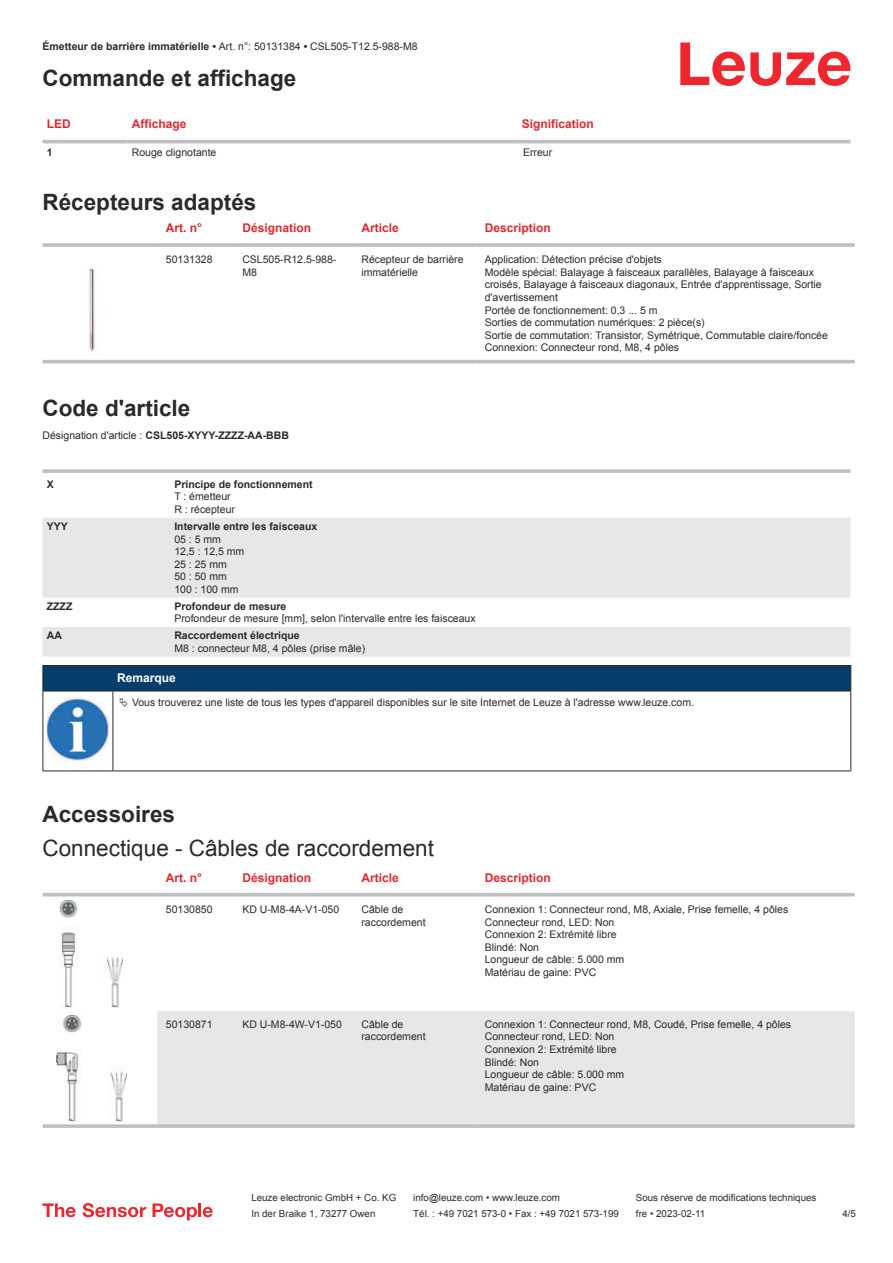
<style>
.page{position:relative;width:893px;height:1263px;background:#fff}
.page>*{position:absolute;margin:0;border:0;box-sizing:border-box;transform-origin:0 0}
.t1{font:700 22.5px "Arial";color:#2b292a}
.t2{font:22.5px "Arial";color:#2b292a}
.t3{font:700 12px "Arial";color:#db2a30}
.t4{font:700 12px "Arial";color:#fff}
.t5{font:10.5px/12.6px "Arial";color:#2b292a}
.t6{font:700 10.5px "Arial";color:#2b292a}
.t7{font:9.75px "Arial";color:#2b292a}
.s1{font-weight:700}
.s2{font-weight:400}
</style>
<div class="page">
<svg style="left:680px;top:43px;width:170px;height:43px"></svg>
<svg style="left:43px;top:143px;width:807px;height:1px"></svg>
<hr style="left:43px;top:140px;width:21px;height:3px;background:#bdbfc1">
<hr style="left:64px;top:140px;width:64px;height:3px;background:#bdbfc1">
<hr style="left:128px;top:140px;width:391px;height:3px;background:#bdbfc1">
<hr style="left:519px;top:140px;width:331px;height:3px;background:#bdbfc1">
<svg style="left:43px;top:363px;width:812px;height:1px"></svg>
<hr style="left:43px;top:243px;width:114px;height:4px;background:#bdbfc1">
<hr style="left:157px;top:243px;width:77px;height:4px;background:#c8c9cb">
<hr style="left:234px;top:243px;width:119px;height:4px;background:#c3c5c6">
<hr style="left:353px;top:243px;width:123px;height:4px;background:#bdbfc1">
<hr style="left:476px;top:243px;width:379px;height:4px;background:#c8c9cb">
<hr style="left:43px;top:360px;width:114px;height:3px;background:#bdbfc1">
<hr style="left:157px;top:360px;width:77px;height:3px;background:#bdbfc1">
<hr style="left:234px;top:360px;width:119px;height:3px;background:#bdbfc1">
<hr style="left:353px;top:360px;width:123px;height:3px;background:#bdbfc1">
<hr style="left:476px;top:360px;width:379px;height:3px;background:#bdbfc1">
<img style="left:89px;top:268px;width:6px;height:84px">
<svg style="left:43px;top:518px;width:807px;height:139px;fill:#e6e7e9"></svg>
<svg style="left:43px;top:469px;width:127px;height:4px"></svg>
<svg style="left:170px;top:469px;width:680px;height:4px;background:#c3c5c7"></svg>
<svg style="left:43px;top:896px;width:812px;height:183px"></svg>
<div style="left:157px;top:1011px;width:698px;height:113px;background:#e6e7e9"></div>
<hr style="left:43px;top:893px;width:114px;height:3px;background:#bdbfc1">
<hr style="left:157px;top:893px;width:77px;height:3px;background:#bdbfc1">
<hr style="left:234px;top:893px;width:119px;height:3px;background:#bdbfc1">
<hr style="left:353px;top:893px;width:123px;height:3px;background:#bdbfc1">
<hr style="left:476px;top:893px;width:379px;height:3px;background:#bdbfc1">
<svg style="left:43px;top:1124px;width:114px;height:4px"></svg>
<hr style="left:157px;top:1124px;width:77px;height:4px;background:#bdbfc1">
<hr style="left:234px;top:1124px;width:119px;height:4px;background:#bdbfc1">
<hr style="left:353px;top:1124px;width:123px;height:4px;background:#bdbfc1">
<hr style="left:476px;top:1124px;width:379px;height:4px;background:#bdbfc1">
<img style="left:60px;top:901px;width:63px;height:106px">
<img style="left:56px;top:1015px;width:70px;height:107px">
<svg style="left:43px;top:1203px;width:33px;height:14px"></svg>
<svg style="left:83px;top:1203px;width:63px;height:14px"></svg>
<svg style="left:153px;top:1203px;width:44px;height:17px"></svg>
<hr style="left:198px;top:1203px;width:3px;height:14px;background:#ed272d">
<svg style="left:203px;top:1207px;width:10px;height:10px"></svg>
<hr style="left:43px;top:691px;width:70px;height:1px;background:#2b292a">
<svg style="left:43px;top:665px;width:808px;height:26px;background:#083b65"></svg>
<hr style="left:113px;top:691px;width:738px;height:1px;background:#2b292a">
<hr style="left:43px;top:691px;width:1px;height:75px;background:#2b292a">
<hr style="left:113px;top:691px;width:1px;height:75px;background:#2b292a">
<hr style="left:850px;top:691px;width:1px;height:75px;background:#2b292a">
<hr style="left:43px;top:770px;width:70px;height:1px;background:#2b292a">
<hr style="left:113px;top:770px;width:738px;height:1px;background:#2b292a">
<img style="left:47px;top:697px;width:61px;height:63px">
<p class="t5" style="left:43px;top:41px;width:377px"><span class="s1">Émetteur de barrière immatérielle •</span> Art. n°: 50131384 <span class="s1">•</span> CSL505-T12.5-988-M8</p>
<h1 class="t1" style="left:43px;top:70px;width:255px">Commande et affichage</h1>
<p class="t3" style="left:47px;top:119px;width:25px">LED</p>
<p class="t3" style="left:132px;top:119px;width:56px">Affichage</p>
<p class="t3" style="left:522px;top:119px;width:74px">Signification</p>
<p class="t6" style="left:47px;top:148px;width:7px">1</p>
<p class="t5" style="left:132px;top:147px;width:86px">Rouge clignotante</p>
<p class="t5" style="left:523px;top:147px;width:31px">Erreur</p>
<h1 class="t1" style="left:43px;top:194px;width:215px">Récepteurs adaptés</h1>
<p class="t3" style="left:166px;top:224px;width:38px">Art. n°</p>
<p class="t3" style="left:242px;top:224px;width:70px">Désignation</p>
<p class="t3" style="left:361px;top:224px;width:39px">Article</p>
<p class="t3" style="left:485px;top:224px;width:68px">Description</p>
<p class="t5" style="left:166px;top:254px;width:48px">50131328</p>
<p class="t5" style="left:242px;top:254px;width:95px">CSL505-R12.5-988-<br>M8</p>
<p class="t5" style="left:361px;top:254px;width:104px">Récepteur de barrière immatérielle</p>
<p class="t5" style="left:485px;top:254px;width:345px">Application: Détection précise d'objets<br>Modèle spécial: Balayage à faisceaux parallèles, Balayage à faisceaux croisés, Balayage à faisceaux diagonaux, Entrée d'apprentissage, Sortie d'avertissement<br>Portée de fonctionnement: 0,3 ... 5 m<br>Sorties de commutation numériques: 2 pièce(s)<br>Sortie de commutation: Transistor, Symétrique, Commutable claire/foncée Connexion: Connecteur rond, M8, 4 pôles</p>
<h1 class="t1" style="left:43px;top:400px;width:149px">Code d'article</h1>
<p class="t6" style="left:43px;top:431px;width:248px"><span class="s2">Désignation d'article :</span> CSL505-XYYY-ZZZZ-AA-BBB</p>
<p class="t6" style="left:47px;top:480px;width:9px">X</p>
<p class="t6" style="left:174px;top:480px;width:140px">Principe de fonctionnement</p>
<p class="t5" style="left:174px;top:491px;width:62px">T : émetteur<br>R : récepteur</p>
<p class="t6" style="left:47px;top:522px;width:23px">YYY</p>
<p class="t6" style="left:174px;top:522px;width:144px">Intervalle entre les faisceaux</p>
<p class="t5" style="left:174px;top:533px;width:72px">05 : 5 mm<br>12,5 : 12,5 mm<br>25 : 25 mm<br>50 : 50 mm<br>100 : 100 mm</p>
<p class="t6" style="left:47px;top:602px;width:27px">ZZZZ</p>
<p class="t6" style="left:174px;top:602px;width:114px">Profondeur de mesure</p>
<p class="t5" style="left:174px;top:613px;width:303px">Profondeur de mesure [mm], selon l'intervalle entre les faisceaux</p>
<p class="t6" style="left:47px;top:632px;width:17px">AA</p>
<p class="t6" style="left:174px;top:632px;width:127px">Raccordement électrique</p>
<p class="t5" style="left:174px;top:643px;width:192px">M8 : connecteur M8, 4 pôles (prise mâle)</p>
<p class="t4" style="left:117px;top:674px;width:60px">Remarque</p>
<p class="t5" style="left:132px;top:697px;width:563px">Vous trouverez une liste de tous les types d'appareil disponibles sur le site Internet de Leuze à l'adresse www.leuze.com.</p>
<h1 class="t1" style="left:43px;top:806px;width:134px">Accessoires</h1>
<h1 class="t2" style="left:43px;top:839px;width:393px">Connectique - Câbles de raccordement</h1>
<p class="t3" style="left:166px;top:873px;width:38px">Art. n°</p>
<p class="t3" style="left:242px;top:873px;width:70px">Désignation</p>
<p class="t3" style="left:361px;top:873px;width:39px">Article</p>
<p class="t3" style="left:485px;top:873px;width:68px">Description</p>
<p class="t5" style="left:166px;top:904px;width:48px">50130850</p>
<p class="t5" style="left:242px;top:904px;width:98px">KD U-M8-4A-V1-050</p>
<p class="t5" style="left:361px;top:904px;width:66px">Câble de raccordement</p>
<p class="t5" style="left:485px;top:904px;width:305px">Connexion 1: Connecteur rond, M8, Axiale, Prise femelle, 4 pôles<br>Connecteur rond, LED: Non<br>Connexion 2: Extrémité libre<br>Blindé: Non<br>Longueur de câble: 5.000 mm<br>Matériau de gaine: PVC</p>
<p class="t5" style="left:166px;top:1019px;width:48px">50130871</p>
<p class="t5" style="left:242px;top:1019px;width:101px">KD U-M8-4W-V1-050</p>
<p class="t5" style="left:361px;top:1019px;width:66px">Câble de raccordement</p>
<p class="t5" style="left:485px;top:1019px;width:308px">Connexion 1: Connecteur rond, M8, Coudé, Prise femelle, 4 pôles<br>Connecteur rond, LED: Non<br>Connexion 2: Extrémité libre<br>Blindé: Non<br>Longueur de câble: 5.000 mm<br>Matériau de gaine: PVC</p>
<p class="t7" style="left:251px;top:1194px;width:146px">Leuze electronic GmbH + Co. KG</p>
<p class="t7" style="left:413px;top:1194px;width:148px">info@leuze.com • www.leuze.com</p>
<p class="t7" style="left:636px;top:1194px;width:182px">Sous réserve de modifications techniques</p>
<p class="t7" style="left:251px;top:1210px;width:126px">In der Braike 1, 73277 Owen</p>
<p class="t7" style="left:413px;top:1210px;width:207px">Tél. : +49 7021 573-0 • Fax : +49 7021 573-199</p>
<p class="t7" style="left:636px;top:1210px;width:71px">fre • 2023-02-11</p>
<p class="t7" style="left:842px;top:1210px;width:15px">4 /5</p>
</div>
